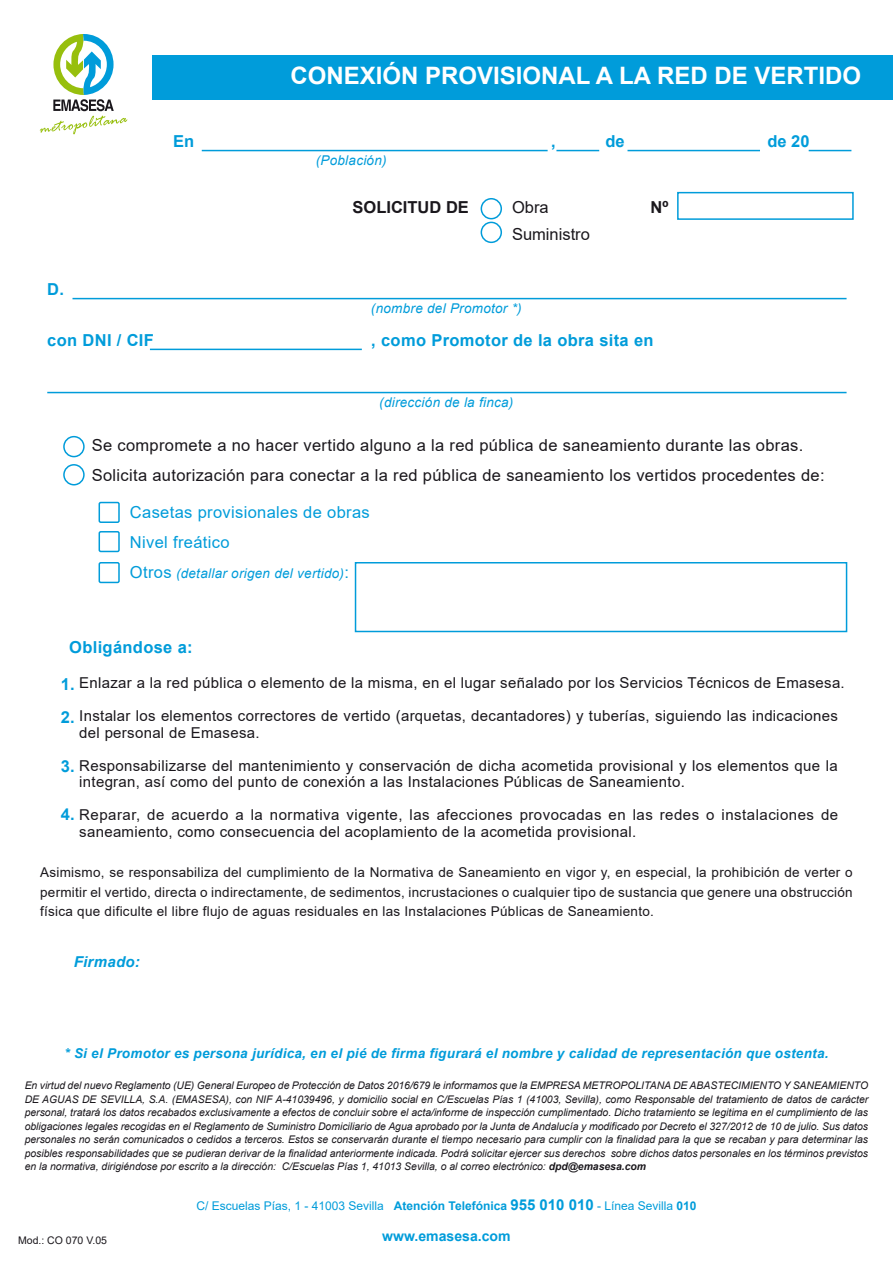
<style>
.page{position:relative;width:893px;height:1263px;background:#fff}
.page>*{position:absolute;margin:0;border:0;box-sizing:border-box;transform-origin:0 0}
.t1{font:700 24px "Arial";color:#fff}
.t2{font:16.5px/30px "Arial";letter-spacing:.02em;color:#1a171c}
.t3{font:700 16.5px "Arial";letter-spacing:.02em;color:#009cda}
.t4{font:16.5px/30px "Arial";letter-spacing:.02em;color:#009cda}
.t5{font:16.5px/27px "Arial";color:#1a171c}
.t6{font:700 16.5px "Arial";color:#1a171c}
.t7{font:15px/16.5px "Arial";letter-spacing:.02em;color:#1a171c}
.t8{font:italic 700 15px "Arial";letter-spacing:.02em;color:#009cda}
.t9{font:700 14.1px "Arial";color:#009cda}
.t10{font:13.5px/19.5px "Arial";letter-spacing:.02em;color:#1a171c;text-align:justify}
.t11{font:italic 700 13.5px "Arial";letter-spacing:.02em;color:#009cda}
.t12{font:italic 13.5px "Arial";letter-spacing:.02em;color:#009cda}
.t13{font:12px "Arial";color:#009cda}
.t14{font:italic 10.5px/13.5px "Arial";color:#1a171c;text-align:justify}
.t15{font:10.5px "Arial";color:#1a171c}
.s1{font-style:normal;font-size:16.5px}
.s2{font-weight:700;font-size:16.5px;color:#009cda}
.s3{font-weight:700}
.s4{font-weight:700;font-size:15px}
</style>
<div class="page">
<div style="left:153px;top:55px;width:740px;height:44px;background:#009cda"></div>
<svg style="left:40px;top:34px;width:87px;height:100px"></svg>
<hr style="left:556px;top:150px;width:43px;height:1px;background:#009cda">
<hr style="left:202px;top:150px;width:346px;height:1px;background:#009cda">
<hr style="left:809px;top:150px;width:42px;height:1px;background:#009cda">
<hr style="left:627px;top:150px;width:133px;height:1px;background:#009cda">
<div style="left:481px;top:198px;width:21px;height:21px;border:2px solid #009cda;border-radius:50%"></div>
<div style="left:481px;top:222px;width:21px;height:21px;border:2px solid #009cda;border-radius:50%"></div>
<div style="left:677px;top:192px;width:177px;height:28px;border:2px solid #009cda"></div>
<hr style="left:73px;top:298px;width:773px;height:1px;background:#009cda">
<hr style="left:47px;top:392px;width:799px;height:1px;background:#009cda">
<hr style="left:150px;top:349px;width:212px;height:1px;background:#009cda">
<div style="left:63px;top:436px;width:22px;height:21px;border:2px solid #009cda;border-radius:50%"></div>
<div style="left:63px;top:464px;width:22px;height:21px;border:2px solid #009cda;border-radius:50%"></div>
<div style="left:99px;top:502px;width:21px;height:21px;border:2px solid #009cda;border-radius:2px"></div>
<div style="left:99px;top:531px;width:21px;height:21px;border:2px solid #009cda;border-radius:2px"></div>
<div style="left:99px;top:562px;width:21px;height:21px;border:2px solid #009cda;border-radius:2px"></div>
<div style="left:355px;top:562px;width:492px;height:70px;border:2px solid #009cda"></div>
<h2 class="t3" style="left:173px;top:130px;width:23px">En</h2>
<h1 class="t1" style="left:290px;top:59px;width:572px">CONEXIÓN PROVISIONAL A LA RED DE VERTIDO</h1>
<p class="t12" style="left:316px;top:152px;width:72px">(Población)</p>
<h2 class="t3" style="left:551px;top:130px;width:6px">,</h2>
<h2 class="t3" style="left:605px;top:130px;width:21px">de</h2>
<h2 class="t3" style="left:767px;top:130px;width:44px">de 20</h2>
<h2 class="t6" style="left:352px;top:195px;width:118px">SOLICITUD DE</h2>
<h2 class="t5" style="left:512px;top:194px;width:79px">Obra<br>Suministro</h2>
<h2 class="t6" style="left:650px;top:195px;width:19px">Nº</h2>
<h2 class="t3" style="left:47px;top:278px;width:18px">D.</h2>
<h2 class="t3" style="left:47px;top:329px;width:108px">con DNI / CIF</h2>
<h2 class="t3" style="left:371px;top:329px;width:284px">, como Promotor de la obra sita en</h2>
<p class="t12" style="left:371px;top:300px;width:152px">(nombre del Promotor *)</p>
<p class="t12" style="left:379px;top:393px;width:136px">(dirección de la finca)</p>
<h2 class="t2" style="left:92px;top:430px;width:734px">Se compromete a no hacer vertido alguno a la red pública de saneamiento durante las obras.<br>Solicita autorización para conectar a la red pública de saneamiento los vertidos procedentes de:</h2>
<h2 class="t4" style="left:130px;top:497px;width:241px">Casetas provisionales de obras<br>Nivel freático</h2>
<p class="t12" style="left:130px;top:564px;width:221px"><span class="s1">Otros</span> (detallar origen del vertido)<span class="s1">:</span></p>
<h2 class="t3" style="left:69px;top:636px;width:125px">Obligándose a:</h2>
<h3 class="t7" style="left:61px;top:675px;width:786px"><span class="s2">1.</span> Enlazar a la red pública o elemento de la misma, en el lugar señalado por los Servicios Técnicos de Emasesa.</h3>
<h2 class="t3" style="left:61px;top:706px;width:16px">2.</h2>
<h3 class="t7" style="left:61px;top:757px;width:779px"><span class="s2">3.</span> Responsabilizarse del mantenimiento y conservación de dicha acometida provisional y los elementos que la</h3>
<h3 class="t7" style="left:61px;top:807px;width:779px"><span class="s2">4.</span> Reparar, de acuerdo a la normativa vigente, las afecciones provocadas en las redes o instalaciones de</h3>
<h3 class="t7" style="left:79px;top:708px;width:760px">Instalar los elementos correctores de vertido (arquetas, decantadores) y tuberías, siguiendo las indicaciones del personal de Emasesa.</h3>
<h3 class="t7" style="left:79px;top:774px;width:607px">integran, así como del punto de conexión a las Instalaciones Públicas de Saneamiento.</h3>
<h3 class="t7" style="left:79px;top:823px;width:558px">saneamiento, como consecuencia del acoplamiento de la acometida provisional.</h3>
<p class="t10" style="left:40px;top:863px;width:814px">Asimismo, se responsabiliza del cumplimiento de la Normativa de Saneamiento en vigor y, en especial, la prohibición de verter o permitir el vertido, directa o indirectamente, de sedimentos, incrustaciones o cualquier tipo de sustancia que genere una obstrucción física que dificulte el libre flujo de aguas residuales en las Instalaciones Públicas de Saneamiento.</p>
<h3 class="t8" style="left:74px;top:951px;width:68px">Firmado:</h3>
<p class="t11" style="left:64px;top:1045px;width:766px">* Si el Promotor es persona jurídica, en el pié de firma figurará el nombre y calidad de representación que ostenta.</p>
<p class="t14" style="left:25px;top:1079px;width:845px">En virtud del nuevo Reglamento (UE) General Europeo de Protección de Datos 2016/679 le informamos que la EMPRESA METROPOLITANA DE ABASTECIMIENTO Y SANEAMIENTO DE AGUAS DE SEVILLA, S.A. (EMASESA), con NIF A-41039496, y domicilio social en C/Escuelas Pías 1 (41003, Sevilla), como Responsable del tratamiento de datos de carácter personal, tratará los datos recabados exclusivamente a efectos de concluir sobre el acta/informe de inspección cumplimentado. Dicho tratamiento se legitima en el cumplimiento de las obligaciones legales recogidas en el Reglamento de Suministro Domiciliario de Agua aprobado por la Junta de Andalucía y modificado por Decreto el 327/2012 de 10 de julio. Sus datos personales no serán comunicados o cedidos a terceros. Estos se conservarán durante el tiempo necesario para cumplir con la finalidad para la que se recaban y para determinar las posibles responsabilidades que se pudieran derivar de la finalidad anteriormente indicada. Podrá solicitar ejercer sus derechos sobre dichos datos personales en los términos previstos en la normativa, dirigiéndose por escrito a la dirección: C/Escuelas Pías 1, 41013 Sevilla, o al correo electrónico: <span class="s3">dpd@emasesa.com</span></p>
<p class="t15" style="left:18px;top:1233px;width:90px">Mod.: CO 070 V.05</p>
<p class="t13" style="left:196px;top:1197px;width:502px">C/ Escuelas Pías, 1 - 41003 Sevilla <span class="s3">Atención Telefónica</span> <span class="s4">955 010 010</span> - Línea Sevilla <span class="s3">010</span></p>
<h3 class="t9" style="left:382px;top:1226px;width:130px">www.emasesa.com</h3>
</div>
